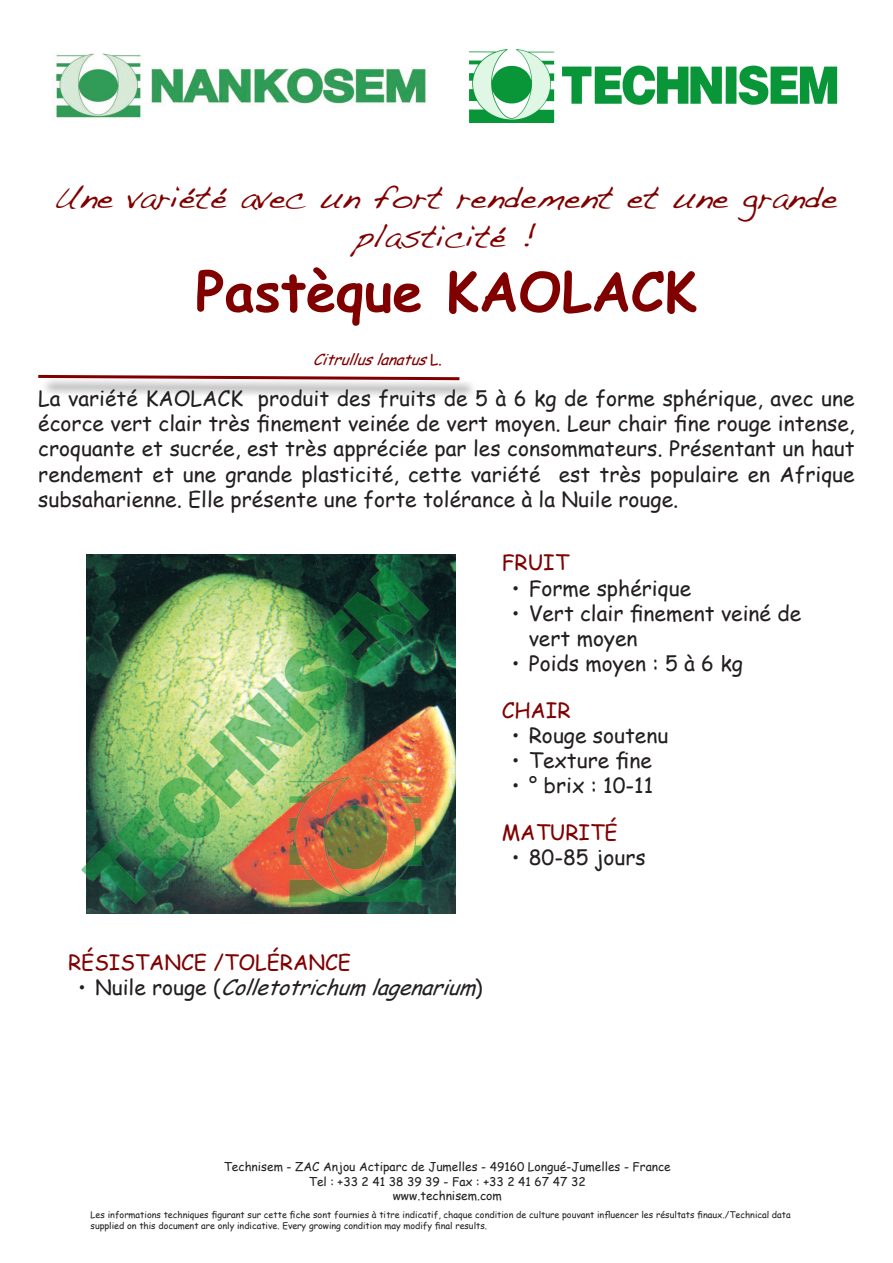
<style>
.page{position:relative;width:893px;height:1263px;background:#fff}
.page>*{position:absolute;margin:0;border:0;box-sizing:border-box;transform-origin:0 0}
.t1{font:700 54px "Comic Sans MS";color:#800000}
.t2{font:33px/39.6px "Handwriting Dakota";color:#800000;text-align:center}
.t3{font:21px/25.2px "Comic Sans MS";color:#231f20;text-align:justify}
.t4{font:21px "Comic Sans MS";color:#800000}
.t5{font:italic 21px "Comic Sans MS";color:#231f20}
.t6{font:italic 15px "Comic Sans MS";color:#800000}
.t7{font:12px "Comic Sans MS";color:#231f20}
.t8{font:9px/10.8px "Comic Sans MS";color:#231f20}
.s1{font-style:normal}
</style>
<div class="page">
<img style="left:469px;top:49px;width:369px;height:73px">
<div style="left:41px;top:377px;width:436px;height:22px;background:#231f20;opacity:.75"></div>
<svg style="left:38px;top:374px;width:424px;height:8px"></svg>
<img style="left:86px;top:554px;width:370px;height:359px">
<img style="left:81px;top:563px;width:353px;height:350px">
<img style="left:52px;top:53px;width:375px;height:66px">
<p class="t2" style="left:54px;top:176px;width:785px">Une variété avec un fort rendement et une grande plasticité !</p>
<p class="t1" style="left:196px;top:252px;width:503px">Pastèque KAOLACK</p>
<p class="t6" style="left:313px;top:349px;width:131px">Citrulluslanatus<span class="s1">L .</span></p>
<p class="t3" style="left:38px;top:385px;width:818px">La variété KAOLACK produit des fruits de 5 à 6 kg de forme sphérique, avec une écorce vert clair très finement veinée de vert moyen. Leur chair fine rouge intense, croquante et sucrée, est très appréciée par les consommateurs. Présentant un haut rendement et une grande plasticité, cette variété est très populaire en Afrique subsaharienne. Elle présente une forte tolérance à la Nuile rouge.</p>
<p class="t4" style="left:502px;top:547px;width:69px">FRUIT</p>
<p class="t3" style="left:512px;top:575px;width:181px">• Forme sphérique</p>
<p class="t3" style="left:529px;top:600px;width:274px;text-indent:-17px">• Vert clair finement veiné de vert moyen</p>
<p class="t3" style="left:512px;top:650px;width:233px">• Poids moyen : 5 à 6 kg</p>
<p class="t4" style="left:502px;top:694px;width:70px">CHAIR</p>
<p class="t3" style="left:512px;top:722px;width:158px">• Rouge soutenu</p>
<p class="t3" style="left:512px;top:747px;width:142px">• Texture fine</p>
<p class="t3" style="left:512px;top:772px;width:143px">• ° brix : 10-11</p>
<p class="t4" style="left:502px;top:816px;width:117px">MATURITÉ</p>
<p class="t3" style="left:512px;top:844px;width:136px">• 80-85 jours</p>
<p class="t4" style="left:68px;top:947px;width:284px">RÉSISTANCE /TOLÉRANCE</p>
<p class="t5" style="left:78px;top:972px;width:409px"><span class="s1">• N u i l e r o u g e (</span> Colletotrichumlagenarium<span class="s1">)</span></p>
<p class="t7" style="left:224px;top:1158px;width:449px">Technisem - ZAC Anjou Actiparc de Jumelles - 49160 Longué-Jumelles - France</p>
<p class="t7" style="left:309px;top:1172px;width:278px">Tel : +33 2 41 38 39 39 - Fax : +33 2 41 67 47 32</p>
<p class="t7" style="left:393px;top:1187px;width:111px">www.technisem.com</p>
<p class="t8" style="left:91px;top:1209px;width:701px">Les informations techniques figurant sur cette fiche sont fournies à titre indicatif, chaque condition de culture pouvant influencer les résultats finaux./Technical data supplied on this document are only indicative. Every growing condition may modify final results.</p>
</div>
